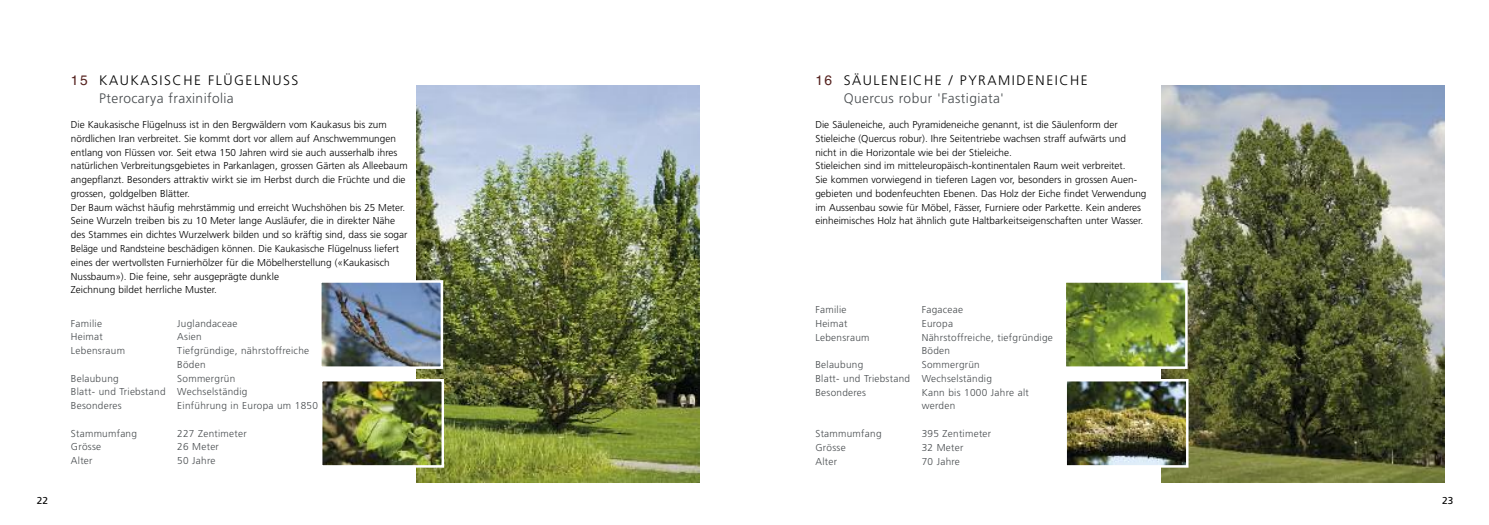
<style>
.page{position:relative;width:1489px;height:525px;background:#fff}
.page>*{position:absolute;margin:0;border:0;box-sizing:border-box;transform-origin:0 0}
.t1{font:300 13.75px/18.8px "Frutiger";letter-spacing:.11em;color:#000}
.t2{font:300 13.75px/18.8px "Frutiger";letter-spacing:.03em;color:#474b4e}
.t3{font:300 10px/13.8px "Frutiger";color:#000}
.t4{font:300 10px/13.8px "Frutiger";letter-spacing:.03em;color:#474b4e}
.t5{font:10px "Frutiger";color:#000}
.s1{font-family:"Helvetica";font-weight:400;color:#55221f}
.s2{color:#000}
.s3{color:#474b4e}
</style>
<div class="page">
<img style="left:1161px;top:86px;width:283px;height:396px">
<img style="left:1066px;top:283px;width:118px;height:83px">
<div style="left:1063px;top:280px;width:124px;height:89px;border:2px solid #fff"></div>
<img style="left:1067px;top:382px;width:118px;height:82px">
<div style="left:1064px;top:379px;width:124px;height:88px;border:2px solid #fff"></div>
<img style="left:416px;top:86px;width:283px;height:396px">
<img style="left:322px;top:283px;width:118px;height:83px">
<div style="left:319px;top:280px;width:124px;height:89px;border:2px solid #fff"></div>
<img style="left:323px;top:382px;width:118px;height:82px">
<div style="left:320px;top:379px;width:124px;height:88px;border:2px solid #fff"></div>
<p class="t5" style="left:37px;top:496px;width:13px">22</p>
<h1 class="t2" style="left:99px;top:71px;width:200px;text-indent:-28px"><span class="s1">15</span> <span class="s2">KAUKASISCHE FLÜGELNUSS<br></span>Pterocarya fraxinifolia</h1>
<p class="t3" style="left:71px;top:118px;width:338px">Die Kaukasische Flügelnuss ist in den Bergwäldern vom Kaukasus bis zum nördlichen Iran verbreitet. Sie kommt dort vor allem auf Anschwemmungen entlang von Flüssen vor. Seit etwa 150 Jahren wird sie auch ausserhalb ihres natürlichen Verbreitungsgebietes in Parkanlagen, grossen Gärten als Alleebaum angepflanzt. Besonders attraktiv wirkt sie im Herbst durch die Früchte und die grossen, goldgelben Blätter.<br>Der Baum wächst häufig mehrstämmig und erreicht Wuchshöhen bis 25 Meter.<br>Seine Wurzeln treiben bis zu 10 Meter lange Ausläufer, die in direkter Nähe des Stammes ein dichtes Wurzelwerk bilden und so kräftig sind, dass sie sogar Beläge und Randsteine beschädigen können. Die Kaukasische Flügelnuss liefert eines der wertvollsten Furnierhölzer für die Möbelherstellung («Kaukasisch Nussbaum»). Die feine, sehr ausgeprägte dunkle<br>Zeichnung bildet herrliche Muster.</p>
<p class="t4" style="left:71px;top:317px;width:33px">Familie</p>
<p class="t4" style="left:177px;top:317px;width:62px">Juglandaceae</p>
<p class="t4" style="left:71px;top:330px;width:33px">Heimat</p>
<p class="t4" style="left:177px;top:330px;width:26px">Asien</p>
<p class="t4" style="left:71px;top:344px;width:56px">Lebensraum</p>
<p class="t4" style="left:177px;top:344px;width:133px">Tiefgründige, nährstoffreiche<br>Böden</p>
<p class="t4" style="left:71px;top:372px;width:49px">Belaubung</p>
<p class="t4" style="left:71px;top:372px;width:178px;text-indent:106px">Sommergrün<br>Blatt- und Triebstand Wechselständig<br>Besonderes</p>
<p class="t4" style="left:177px;top:399px;width:142px">Einführung in Europa um 1850</p>
<p class="t4" style="left:71px;top:427px;width:68px">Stammumfang</p>
<p class="t4" style="left:177px;top:427px;width:71px">227 Zentimeter</p>
<p class="t4" style="left:71px;top:440px;width:32px">Grösse</p>
<p class="t4" style="left:177px;top:440px;width:43px">26 Meter</p>
<p class="t4" style="left:71px;top:454px;width:23px">Alter</p>
<p class="t4" style="left:177px;top:454px;width:40px">50 Jahre</p>
<h1 class="t1" style="left:843px;top:71px;width:245px;text-indent:-28px"><span class="s1">16</span> SÄULENEICHE / PYRAMIDENEICHE<br><span class="s3">Quercus robur 'Fastigiata'</span></h1>
<p class="t3" style="left:815px;top:118px;width:332px">Die Säuleneiche, auch Pyramideneiche genannt, ist die Säulenform der Stieleiche (Quercus robur). Ihre Seitentriebe wachsen straff aufwärts und nicht in die Horizontale wie bei der Stieleiche.<br>Stieleichen sind im mitteleuropäisch-kontinentalen Raum weit verbreitet.<br>Sie kommen vorwiegend in tieferen Lagen vor, besonders in grossen Auen&shy;gebieten und bodenfeuchten Ebenen. Das Holz der Eiche findet Verwendung im Aussenbau sowie für Möbel, Fässer, Furniere oder Parkette. Kein anderes einheimisches Holz hat ähnlich gute Haltbarkeitseigenschaften unter Wasser.</p>
<p class="t4" style="left:815px;top:303px;width:33px">Familie</p>
<p class="t4" style="left:921px;top:303px;width:43px">Fagaceae</p>
<p class="t4" style="left:815px;top:317px;width:33px">Heimat</p>
<p class="t4" style="left:921px;top:317px;width:33px">Europa</p>
<p class="t4" style="left:815px;top:331px;width:56px">Lebensraum</p>
<p class="t4" style="left:921px;top:331px;width:133px">Nährstoffreiche, tiefgründige<br>Böden</p>
<p class="t4" style="left:815px;top:358px;width:49px">Belaubung</p>
<p class="t4" style="left:815px;top:358px;width:178px;text-indent:106px">Sommergrün<br>Blatt- und Triebstand Wechselständig<br>Besonderes</p>
<p class="t4" style="left:921px;top:386px;width:109px">Kann bis 1000 Jahre alt werden</p>
<p class="t4" style="left:815px;top:427px;width:68px">Stammumfang</p>
<p class="t4" style="left:921px;top:427px;width:71px">395 Zentimeter</p>
<p class="t4" style="left:815px;top:441px;width:32px">Grösse</p>
<p class="t4" style="left:921px;top:441px;width:43px">32 Meter</p>
<p class="t4" style="left:815px;top:454px;width:23px">Alter</p>
<p class="t4" style="left:921px;top:454px;width:40px">70 Jahre</p>
<p class="t5" style="left:1441px;top:496px;width:13px">23</p>
</div>
